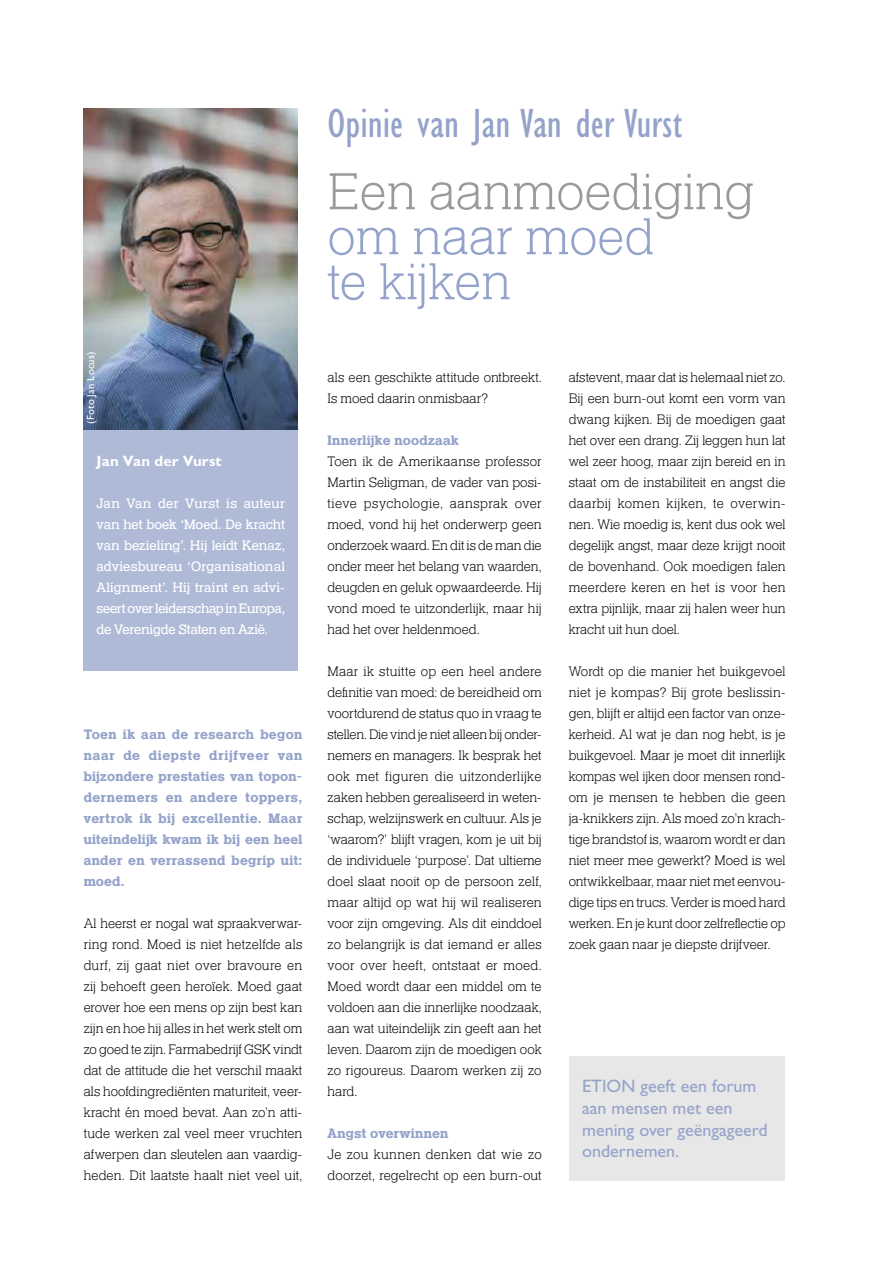
<style>
.page{position:relative;width:890px;height:1263px;background:#fff}
.page>*{position:absolute;margin:0;border:0;box-sizing:border-box;transform-origin:0 0}
.t1{font:300 54px/45px "Helserif";color:#94a3ca}
.t2{font:300 54px "Helserif";color:#9b9a9a}
.t3{font:condensed 42px "Gill Sans Std";color:#94a3ca}
.t4{font:18px/21.6px "Gill Sans Std";color:#94a3ca}
.t5{font:700 15px "Gill Sans Std";letter-spacing:.015em;color:#fff}
.t6{font:300 14.25px/21px "Helserif";color:#000;text-align:justify}
.t7{font:700 14.25px/21px "Helserif";letter-spacing:.015em;color:#94a3ca;text-align:justify}
.t8{font:14.25px/21px "Helserif Boo";letter-spacing:-.02em;color:#fff;text-align:justify}
.t9{font:10.5px "Gill Sans";letter-spacing:.02em;color:#fff}
</style>
<div class="page">
<img style="left:84px;top:109px;width:214px;height:321px">
<div style="left:84px;top:430px;width:214px;height:240px;background:#afbad7"></div>
<div style="left:569px;top:1056px;width:215px;height:125px;background:#e8e7e7"></div>
<p class="t9" style="left:85px;top:424px;width:74px;rotate:-90deg">(Foto Jan Locus)</p>
<p class="t5" style="left:96px;top:452px;width:127px">Jan Van der Vurst</p>
<p class="t8" style="left:96px;top:493px;width:190px">Jan Van der Vurst is auteur van het boek ‘Moed. De kracht van bezieling’. Hij leidt Kenaz, adviesbureau ‘Organisational Alignment’. Hij traint en advi&shy;seert over leiderschap in Europa, de Verenigde Staten en Azië.</p>
<p class="t7" style="left:84px;top:724px;width:220px">Toen ik aan de research begon naar de diepste drijfveer van bijzondere prestaties van topon&shy;dernemers en andere toppers, vertrok ik bij excellentie. Maar uiteindelijk kwam ik bij een heel ander en verrassend begrip uit: moed.</p>
<p class="t6" style="left:84px;top:913px;width:220px">Al heerst er nogal wat spraakverwar&shy;ring rond. Moed is niet hetzelfde als durf, zij gaat niet over bravoure en zij behoeft geen heroïek. Moed gaat erover hoe een mens op zijn best kan zijn en hoe hij alles in het werk stelt om zo goed te zijn. Farmabedrijf GSK vindt dat de attitude die het verschil maakt als hoofdingrediënten maturiteit, veer&shy;kracht én moed bevat. Aan zo’n atti&shy;tude werken zal veel meer vruchten afwerpen dan sleutelen aan vaardig&shy;heden. Dit laatste haalt niet veel uit,</p>
<h2 class="t3" style="left:327px;top:101px;width:356px">Opinie van Jan Van der Vurst</h2>
<h1 class="t2" style="left:327px;top:161px;width:428px">Een aanmoediging</h1>
<h1 class="t1" style="left:327px;top:216px;width:328px">om naar moed te kijken</h1>
<p class="t6" style="left:327px;top:367px;width:215px">als een geschikte attitude ontbreekt.<br>Is moed daarin onmisbaar?</p>
<p class="t7" style="left:327px;top:430px;width:133px">Innerlijke noodzaak</p>
<p class="t6" style="left:327px;top:451px;width:216px">Toen ik de Amerikaanse professor Martin Seligman, de vader van posi&shy;tieve psychologie, aansprak over moed, vond hij het onderwerp geen onderzoek waard. En dit is de man die onder meer het belang van waarden, deugden en geluk opwaardeerde. Hij vond moed te uitzonderlijk, maar hij had het over heldenmoed.</p>
<p class="t6" style="left:327px;top:661px;width:216px">Maar ik stuitte op een heel andere definitie van moed: de bereidheid om voortdurend de status quo in vraag te stellen. Die vind je niet alleen bij onder&shy;nemers en managers. Ik besprak het ook met figuren die uitzonderlijke zaken hebben gerealiseerd in weten&shy;schap, welzijnswerk en cultuur. Als je ‘waarom?’ blijft vragen, kom je uit bij de individuele ‘purpose’. Dat ultieme doel slaat nooit op de persoon zelf, maar altijd op wat hij wil realiseren voor zijn omgeving. Als dit einddoel zo belangrijk is dat iemand er alles voor over heeft, ontstaat er moed.<br>Moed wordt daar een middel om te voldoen aan die innerlijke noodzaak, aan wat uiteindelijk zin geeft aan het leven. Daarom zijn de moedigen ook zo rigoureus. Daarom werken zij zo hard.</p>
<p class="t7" style="left:327px;top:1123px;width:122px">Angst overwinnen</p>
<p class="t6" style="left:327px;top:1144px;width:216px">Je zou kunnen denken dat wie zo doorzet, regelrecht op een burn-out</p>
<p class="t6" style="left:568px;top:367px;width:218px">afstevent, maar dat is helemaal niet zo.<br>Bij een burn-out komt een vorm van dwang kijken. Bij de moedigen gaat het over een drang. Zij leggen hun lat wel zeer hoog, maar zijn bereid en in staat om de instabiliteit en angst die daarbij komen kijken, te overwin&shy;nen. Wie moedig is, kent dus ook wel degelijk angst, maar deze krijgt nooit de bovenhand. Ook moedigen falen meerdere keren en het is voor hen extra pijnlijk, maar zij halen weer hun kracht uit hun doel.</p>
<p class="t6" style="left:568px;top:661px;width:218px">Wordt op die manier het buikgevoel niet je kompas? Bij grote beslissin&shy;gen, blijft er altijd een factor van onze&shy;kerheid. Al wat je dan nog hebt, is je buikgevoel. Maar je moet dit innerlijk kompas wel ijken door mensen rond&shy;om je mensen te hebben die geen ja-knikkers zijn. Als moed zo’n krach&shy;tige brandstof is, waarom wordt er dan niet meer mee gewerkt? Moed is wel ontwikkelbaar, maar niet met eenvou&shy;dige tips en trucs. Verder is moed hard werken. En je kunt door zelfreflectie op zoek gaan naar je diepste drijfveer.</p>
<p class="t4" style="left:582px;top:1075px;width:187px">ETION geeft een forum aan mensen met een mening over geëngageerd ondernemen.</p>
</div>
